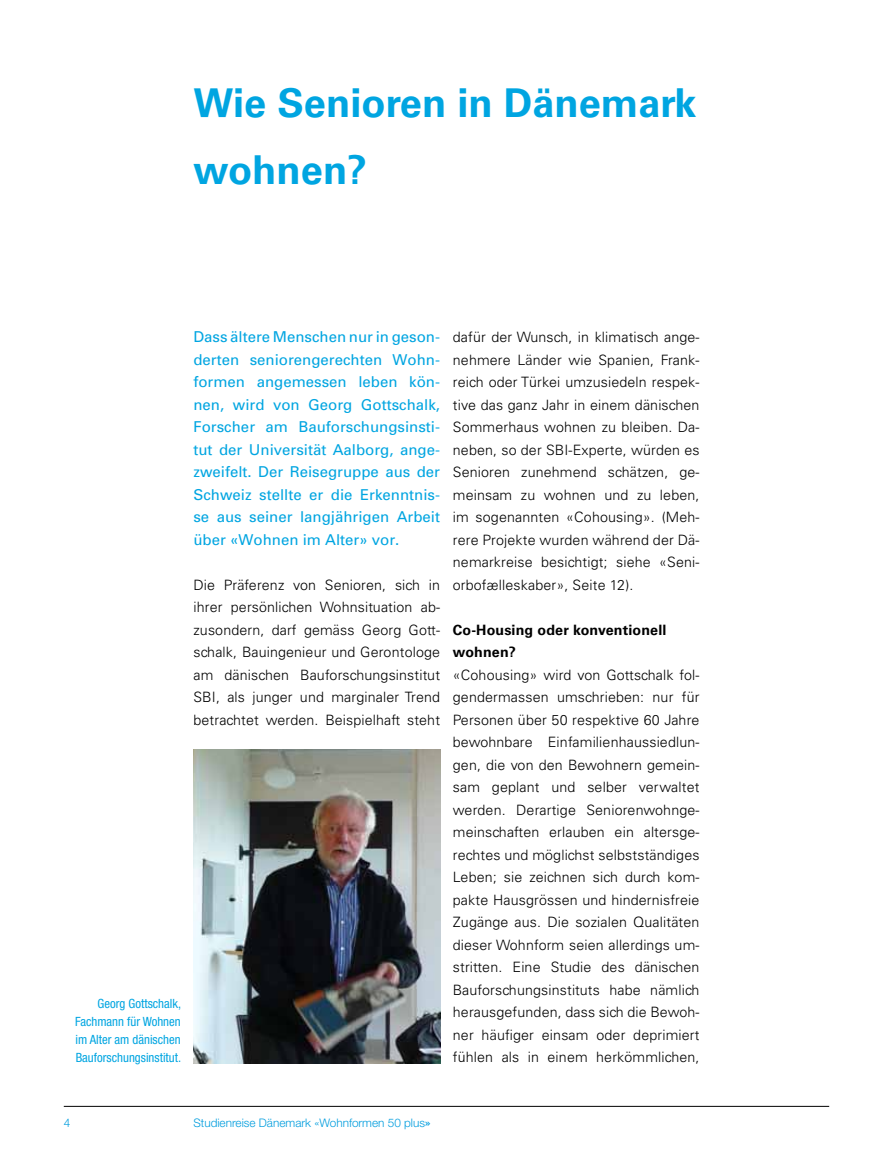
<style>
.page{position:relative;width:893px;height:1170px;background:#fff}
.page>*{position:absolute;margin:0;border:0;box-sizing:border-box;transform-origin:0 0}
.t1{font:700 39.75px/67.5px "Univers CE";color:#00a5e1}
.t2{font:15px/22.5px "Univers";color:#00a5e1;text-align:justify}
.t3{font:300 14.25px/22.5px "Univers CE";letter-spacing:.01em;color:#000;text-align:justify}
.t4{font:700 14.25px/22.5px "Univers CE";letter-spacing:.01em;color:#000}
.t5{font:condensed 12.75px/18px "Helvetica Neue";color:#00a5e1;text-align:justify}
.t6{font:300 11.7px "Helvetica Neue";color:#009dde}
.s1{font-family:"DIN Mittelschrift";font-weight:400}
</style>
<div class="page">
<hr style="left:64px;top:1105px;width:765px;height:1px;background:#000">
<img style="left:193px;top:749px;width:247px;height:314px">
<h1 class="t1" style="left:193px;top:70px;width:505px">Wie Senioren in Dänemark wohnen?</h1>
<p class="t5" style="left:75px;top:994px;width:108px;text-indent:23px">Georg Gottschalk, Fachmann für Wohnen im Alter am dänischen Bauforschungsinstitut.</p>
<p class="t2" style="left:193px;top:325px;width:248px">Dass ältere Menschen nur in geson&shy;derten seniorengerechten Wohn&shy;formen angemessen leben kön&shy;nen, wird von Georg Gottschalk, Forscher am Bauforschungsinsti&shy;tut der Universität Aalborg, ange&shy;zweifelt. Der Reisegruppe aus der Schweiz stellte er die Erkenntnis&shy;se aus seiner langjährigen Arbeit über «Wohnen im Alter» vor.</p>
<p class="t3" style="left:193px;top:573px;width:248px">Die Präferenz von Senioren, sich in ihrer persönlichen Wohnsituation ab&shy;zusondern, darf gemäss Georg Gott&shy;schalk, Bauingenieur und Gerontologe am dänischen Bauforschungsinstitut SBI, als junger und marginaler Trend betrachtet werden. Beispielhaft steht</p>
<p class="t3" style="left:453px;top:326px;width:248px">dafür der Wunsch, in klimatisch ange&shy;nehmere Länder wie Spanien, Frank&shy;reich oder Türkei umzusiedeln respek&shy;tive das ganz Jahr in einem dänischen Sommerhaus wohnen zu bleiben. Da&shy;neben, so der SBI-Experte, würden es Senioren zunehmend schätzen, ge&shy;meinsam zu wohnen und zu leben, im sogenannten «Cohousing». (Meh&shy;rere Projekte wurden während der Dä&shy;nemarkreise besichtigt; siehe «Seni&shy;orbofælleskaber», Seite 12).</p>
<p class="t4" style="left:453px;top:619px;width:215px">Co-Housing oder konventionell wohnen?</p>
<p class="t3" style="left:453px;top:663px;width:248px">«Cohousing» wird von Gottschalk fol&shy;gendermassen umschrieben: nur für Personen über 50 respektive 60 Jahre bewohnbare Einfamilienhaussiedlun&shy;gen, die von den Bewohnern gemein&shy;sam geplant und selber verwaltet werden. Derartige Seniorenwohnge&shy;meinschaften erlauben ein altersge&shy;rechtes und möglichst selbstständiges Leben; sie zeichnen sich durch kom&shy;pakte Hausgrössen und hindernisfreie Zugänge aus. Die sozialen Qualitäten dieser Wohnform seien allerdings um&shy;stritten. Eine Studie des dänischen Bauforschungsinstituts habe nämlich herausgefunden, dass sich die Bewoh&shy;ner häufiger einsam oder deprimiert fühlen als in einem herkömmlichen,</p>
<p class="t6" style="left:64px;top:1115px;width:8px">4</p>
<p class="t6" style="left:193px;top:1115px;width:239px">Studienreise Dänemark «Wohnformen 50 plus<span class="s1">»</span></p>
</div>
